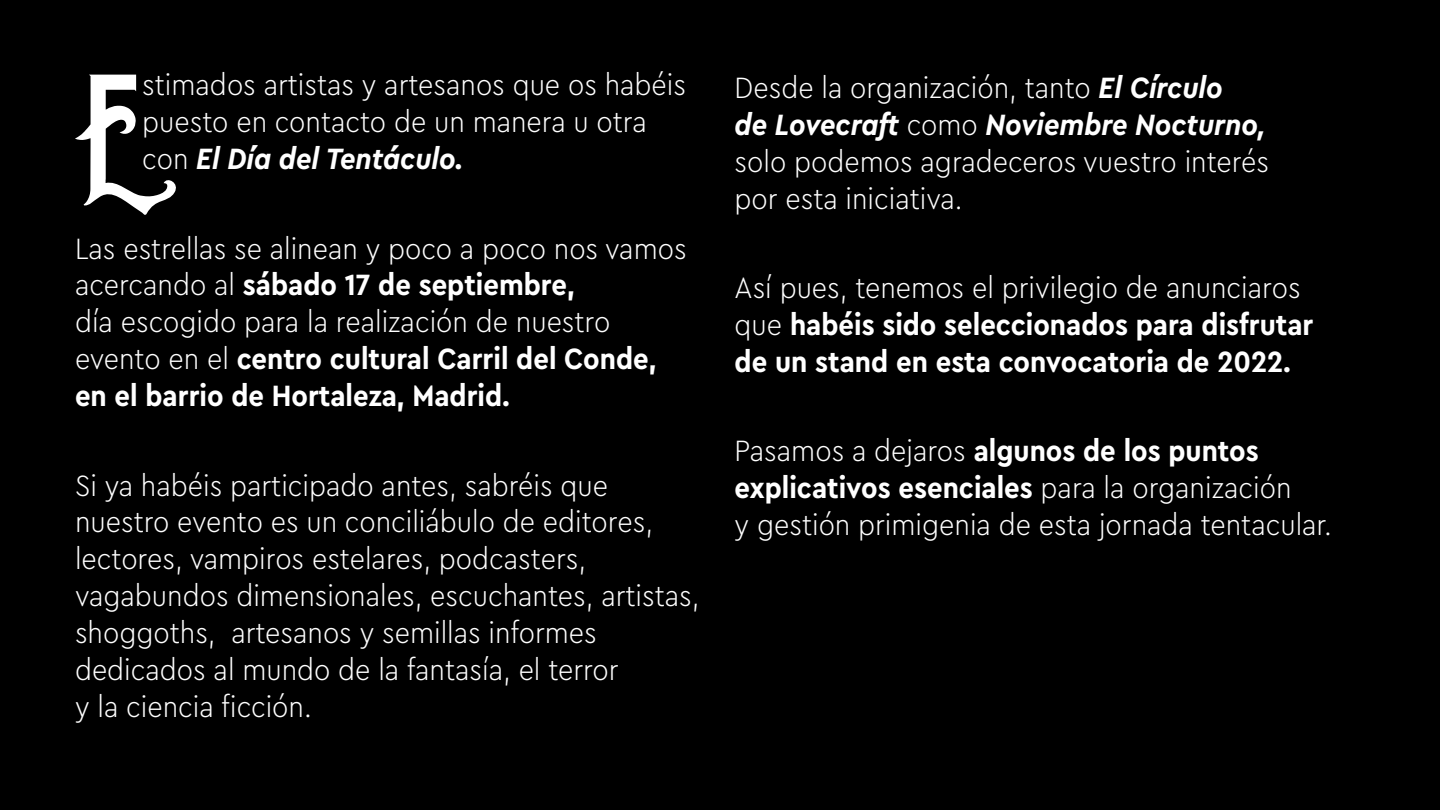
<style>
.page{position:relative;width:1440px;height:810px;background:#000}
.page>*{position:absolute;margin:0;border:0;box-sizing:border-box;transform-origin:0 0}
.t1{font:140.25px "The Witch";color:#fff}
.t2{font:300 30.75px/36.9px "Cera Compact Pro";color:#fff}
.t3{font:700 30.75px/36.9px "Cera Compact Pro";color:#fff}
.s1{font-weight:700;font-style:italic}
.s2{font-weight:700}
.s3{font-weight:300}
</style>
<div class="page">
<p class="t2" style="left:142px;top:65px;width:545px">stimados artistas y artesanos que os habéis puesto en contacto de un manera u otra con <span class="s1">El Día del Tentáculo.</span></p>
<h1 class="t1" style="left:86px;top:39px;width:58px">E</h1>
<p class="t2" style="left:75px;top:229px;width:613px">Las estrellas se alinean y poco a poco nos vamos acercando al <span class="s2">sábado 17 de septiembre,<br></span>día escogido para la realización de nuestro evento en el <span class="s2">centro cultural Carril del Conde, en el barrio de Hortaleza, Madrid.</span></p>
<p class="t2" style="left:75px;top:466px;width:626px">Si ya habéis participado antes, sabréis que nuestro evento es un conciliábulo de editores, lectores, vampiros estelares, podcasters, vagabundos dimensionales, escuchantes, artistas, shoggoths, artesanos y semillas informes dedicados al mundo de la fantasía, el terror<br>y la ciencia ficción.</p>
<p class="t2" style="left:735px;top:68px;width:536px">Desde la organización, tanto <span class="s1">El Círculo<br>de Lovecraft</span> como <span class="s1">Noviembre Nocturno, </span>solo podemos agradeceros vuestro interés por esta iniciativa.</p>
<p class="t3" style="left:735px;top:268px;width:580px"><span class="s3">Así pues, tenemos el privilegio de anunciaros que</span> habéis sido seleccionados para disfrutar de un stand en esta convocatoria de 2022.</p>
<p class="t2" style="left:735px;top:431px;width:599px">Pasamos a dejaros <span class="s2">algunos de los puntos explicativos esenciales</span> para la organización<br>y gestión primigenia de esta jornada tentacular.</p>
</div>
